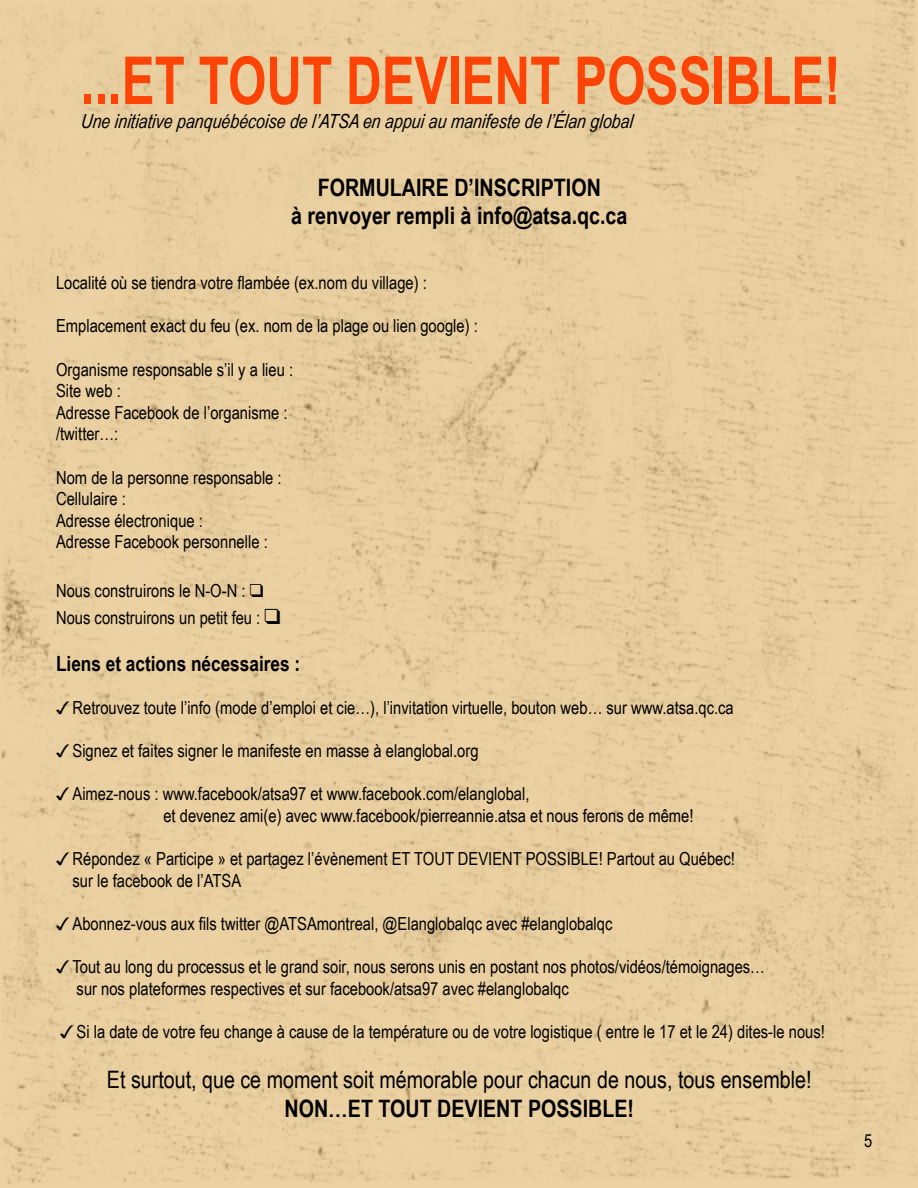
<style>
.page{position:relative;width:918px;height:1188px;background:#fff}
.page>*{position:absolute;margin:0;border:0;box-sizing:border-box;transform-origin:0 0}
.t1{font:700 66.15px "Arial Narrow";color:#fc4406;scale:.91 1}
.t2{font:700 24px/28.8px "Arial Narrow";color:#000;text-align:center}
.t3{font:24px "Arial Narrow";color:#000}
.t4{font:700 21px "Arial Narrow";color:#000}
.t5{font:italic 19.5px "Arial Narrow";color:#000}
.t6{font:18px/21.6px "Arial Narrow";color:#000}
.s1{font-family:"Monotype Sorts"}
.s2{font-family:"Monotype Sorts";font-size:21px}
</style>
<div class="page">
<img style="left:0;top:0;width:918px;height:1188px">
<h1 class="t1" style="left:80px;top:31px;width:837px">...ET TOUT DEVIENT POSSIBLE!</h1>
<p class="t5" style="left:80px;top:107px;width:554px">Une initiative panquébécoise de l’ATSA en appui au manifeste de l’Élan global</p>
<h2 class="t2" style="left:291px;top:171px;width:338px">FORMULAIRE D’INSCRIPTION<br>à renvoyer rempli à info@atsa.qc.ca</h2>
<p class="t6" style="left:56px;top:271px;width:372px">Localité où se tiendra votre flambée (ex.nom du village) :</p>
<p class="t6" style="left:56px;top:314px;width:423px">Emplacement exact du feu (ex. nom de la plage ou lien google) :</p>
<p class="t6" style="left:56px;top:358px;width:239px">Organisme responsable s’il y a lieu :<br>Site web :<br>Adresse Facebook de l’organisme : /twitter…:</p>
<p class="t6" style="left:56px;top:466px;width:227px">Nom de la personne responsable :<br>Cellulaire :<br>Adresse électronique :<br>Adresse Facebook personnelle :</p>
<p class="t6" style="left:56px;top:576px;width:226px;line-height:27px">Nous construirons le N-O-N : <span class="s1">q<br></span>Nous construirons un petit feu : <span class="s2">q</span></p>
<p class="t4" style="left:56px;top:647px;width:246px">Liens et actions nécessaires :</p>
<p class="t6" style="left:56px;top:696px;width:679px"><span class="s1">3</span>Retrouvez toute l’info (mode d’emploi et cie…), l’invitation virtuelle, bouton web… sur www.atsa.qc.ca</p>
<p class="t6" style="left:56px;top:739px;width:424px"><span class="s1">3</span>Signez et faites signer le manifeste en masse à elanglobal.org</p>
<p class="t6" style="left:163px;top:782px;width:532px;text-indent:-107px"><span class="s1">3</span>Aimez-nous : www.facebook/atsa97 et www.facebook.com/elanglobal,<br>et devenez ami(e) avec www.facebook/pierreannie.atsa et nous ferons de même!</p>
<p class="t6" style="left:73px;top:847px;width:664px;text-indent:-16px"><span class="s1">3</span>Répondez « Participe » et partagez l’évènement ET TOUT DEVIENT POSSIBLE! Partout au Québec! sur le facebook de l’ATSA</p>
<p class="t6" style="left:56px;top:912px;width:558px"><span class="s1">3</span>Abonnez-vous aux fils twitter @ATSAmontreal, @Elanglobalqc avec #elanglobalqc</p>
<p class="t6" style="left:77px;top:955px;width:690px;text-indent:-21px"><span class="s1">3</span>Tout au long du processus et le grand soir, nous serons unis en postant nos photos/vidéos/témoignages… sur nos plateformes respectives et sur facebook/atsa97 avec #elanglobalqc</p>
<p class="t6" style="left:60px;top:1020px;width:766px"><span class="s1">3</span>Si la date de votre feu change à cause de la température ou de votre logistique ( entre le 17 et le 24) dites-le nous!</p>
<h2 class="t3" style="left:107px;top:1062px;width:706px">Et surtout, que ce moment soit mémorable pour chacun de nous, tous ensemble!</h2>
<h2 class="t2" style="left:285px;top:1093px;width:351px">NON…ET TOUT DEVIENT POSSIBLE!</h2>
<p class="t6" style="left:864px;top:1129px;width:10px">5</p>
</div>
